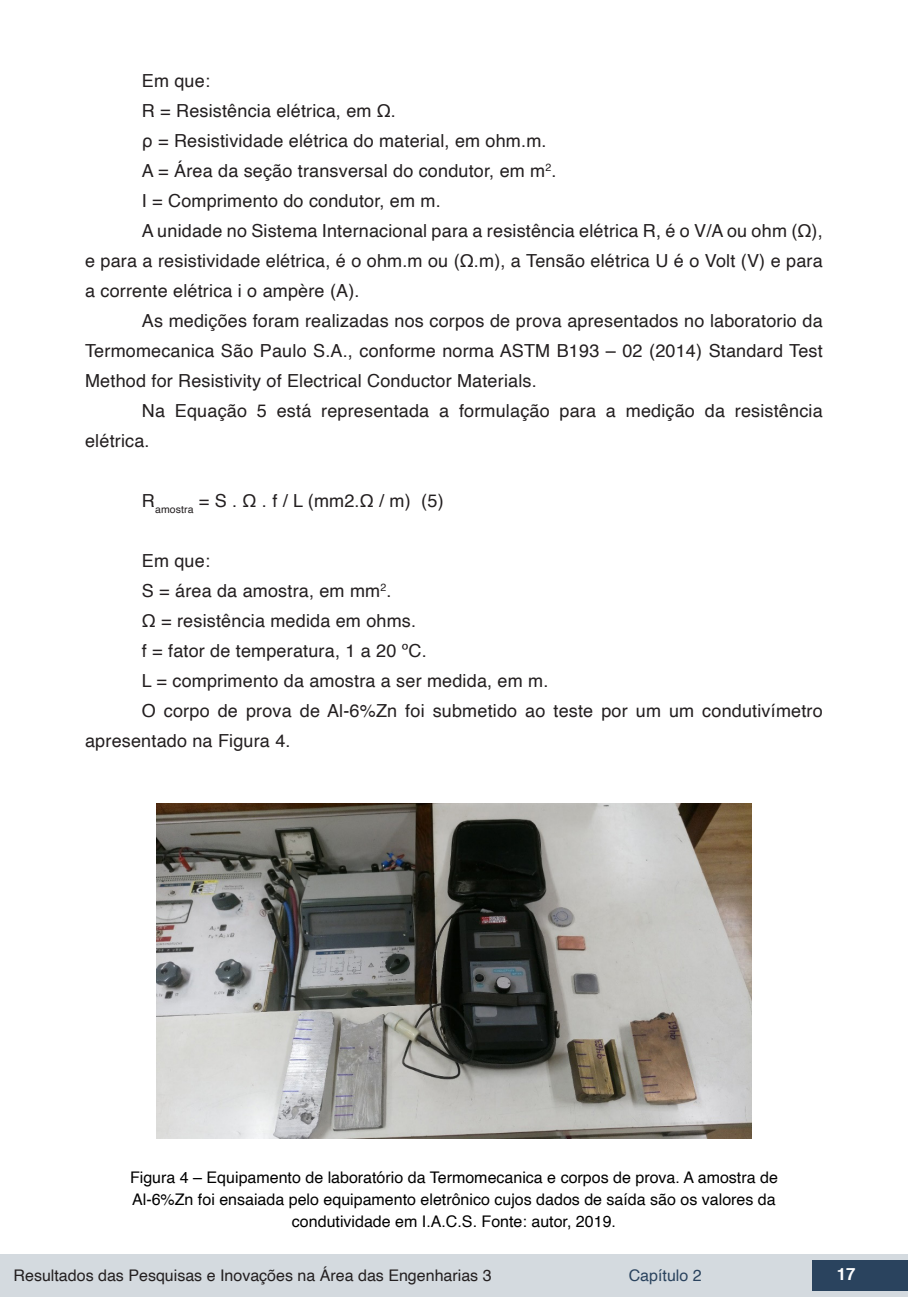
<style>
.page{position:relative;width:908px;height:1304px;background:#fff}
.page>*{position:absolute;margin:0;border:0;box-sizing:border-box;transform-origin:0 0}
.txt{font:18px/30px "Helvetica";letter-spacing:.01em;color:#231f20;text-align:justify}
.t1{font:700 16.8px "Helvetica";color:#fff}
.info_tab_graf_imag{font:16px/22px "Helvetica";color:#000;text-align:center}
.t2{font:16px "Helvetica";color:#231f20}
.t3{font:16px "Helvetica";color:#2a435e}
</style>
<div class="page">
<div style="left:0;top:1254px;width:906px;height:43px;background:#d4dadf"></div>
<div style="left:812px;top:1261px;width:95px;height:30px;background:#2a435e"></div>
<img style="left:156px;top:804px;width:595px;height:335px">
<p class="txt" style="left:142px;top:66px;width:70px">Em que:</p>
<p class="txt" style="left:142px;top:96px;width:255px">R = Resistência elétrica, em Ω.</p>
<p class="txt" style="left:142px;top:126px;width:406px">ρ = Resistividade elétrica do material, em ohm.m.</p>
<p class="txt" style="left:142px;top:156px;width:416px">A = Área da seção transversal do condutor, em m<sup>2</sup>.</p>
<p class="txt" style="left:142px;top:186px;width:300px">I = Comprimento do condutor, em m.</p>
<p class="txt" style="left:85px;top:216px;width:738px;text-indent:57px">A unidade no Sistema Internacional para a resistência elétrica R, é o V/A ou ohm (Ω), e para a resistividade elétrica, é o ohm.m ou (Ω.m), a Tensão elétrica U é o Volt (V) e para a corrente elétrica i o ampère (A).</p>
<p class="txt" style="left:85px;top:306px;width:738px;text-indent:57px">As medições foram realizadas nos corpos de prova apresentados no laboratorio da Termomecanica São Paulo S.A., conforme norma ASTM B193 – 02 (2014) Standard Test Method for Resistivity of Electrical Conductor Materials.</p>
<p class="txt" style="left:85px;top:396px;width:738px;text-indent:57px">Na Equação 5 está representada a formulação para a medição da resistência elétrica.</p>
<p class="txt" style="left:142px;top:486px;width:303px">R<sub>amostra</sub> = S . Ω . f / L (mm2.Ω / m) (5)</p>
<p class="txt" style="left:142px;top:546px;width:70px">Em que:</p>
<p class="txt" style="left:142px;top:576px;width:251px">S = área da amostra, em mm<sup>2</sup>.</p>
<p class="txt" style="left:142px;top:606px;width:275px">Ω = resistência medida em ohms.</p>
<p class="txt" style="left:142px;top:636px;width:286px">f = fator de temperatura, 1 a 20 ºC.</p>
<p class="txt" style="left:142px;top:666px;width:408px">L = comprimento da amostra a ser medida, em m.</p>
<p class="txt" style="left:85px;top:696px;width:738px;text-indent:57px">O corpo de prova de Al-6%Zn foi submetido ao teste por um um condutivímetro apresentado na Figura 4.</p>
<p class="info_tab_graf_imag" style="left:130px;top:1167px;width:649px">Figura 4 – Equipamento de laboratório da Termomecanica e corpos de prova. A amostra de<br>Al-6%Zn foi ensaiada pelo equipamento eletrônico cujos dados de saída são os valores da condutividade em I.A.C.S. Fonte: autor, 2019.</p>
<p class="t2" style="left:14px;top:1263px;width:479px">Resultados das Pesquisas e Inovações na Área das Engenharias 3</p>
<p class="t3" style="left:628px;top:1263px;width:74px">Capítulo 2</p>
<p class="t1" style="left:836px;top:1261px;width:20px">17</p>
</div>
